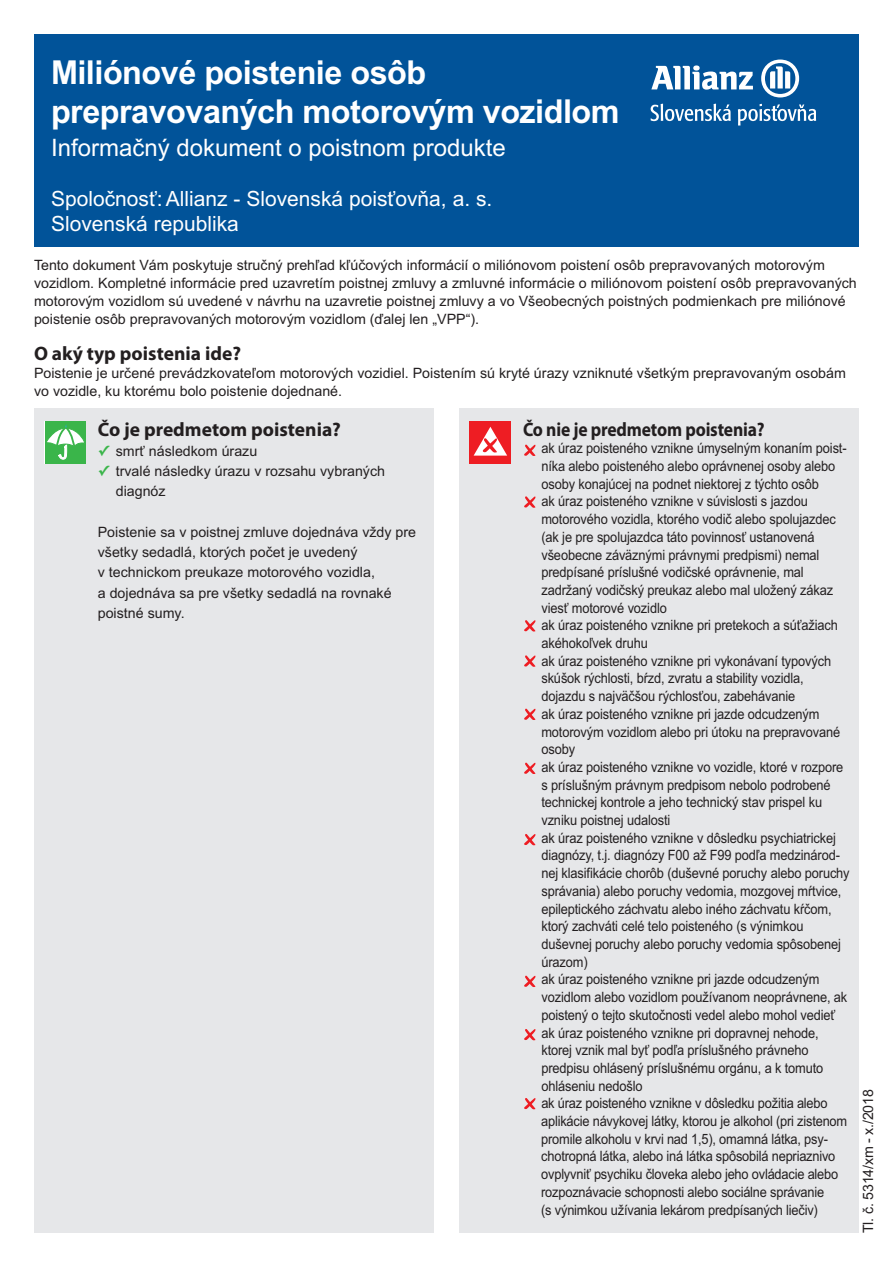
<style>
.page{position:relative;width:893px;height:1263px;background:#fff}
.page>*{position:absolute;margin:0;border:0;box-sizing:border-box;transform-origin:0 0}
.t1{font:700 33px/39.6px "Arial";letter-spacing:-.015em;color:#fff}
.t2{font:24px "Arial";color:#fff}
.t3{font:21px/25.2px "Arial";color:#fff}
.t4{font:700 19.5px "Myriad Pro";color:#231f20}
.t5{font:700 19.5px "Myriad Pro";color:#231f20;scale:.9 1}
.t6{font:14.25px/17.7px "Arial";letter-spacing:-.01em;color:#231f20;scale:.9 1}
.t7{font:14.25px/20.2px "Arial";letter-spacing:-.01em;color:#231f20}
.s1{font-family:"Lucida Grande";font-weight:700;color:#3ab54a}
</style>
<div class="page">
<div style="left:34px;top:34px;width:825px;height:213px;background:#015399"></div>
<div style="left:34px;top:408px;width:400px;height:825px;background:#e6e7e9"></div>
<div style="left:459px;top:408px;width:400px;height:825px;background:#e6e7e9"></div>
<div style="left:45px;top:421px;width:41px;height:43px;background:#3ab54a"></div>
<svg style="left:47px;top:424px;width:37px;height:35px"></svg>
<div style="left:470px;top:421px;width:41px;height:43px;background:#ee1d23"></div>
<svg style="left:474px;top:427px;width:33px;height:29px"></svg>
<svg style="left:524px;top:445px;width:11px;height:11px"></svg>
<svg style="left:524px;top:496px;width:11px;height:12px"></svg>
<svg style="left:524px;top:620px;width:11px;height:11px"></svg>
<svg style="left:524px;top:655px;width:11px;height:12px"></svg>
<svg style="left:524px;top:709px;width:11px;height:11px"></svg>
<svg style="left:524px;top:763px;width:11px;height:11px"></svg>
<svg style="left:524px;top:834px;width:11px;height:11px"></svg>
<svg style="left:524px;top:976px;width:11px;height:11px"></svg>
<svg style="left:524px;top:1029px;width:11px;height:11px"></svg>
<svg style="left:524px;top:1098px;width:11px;height:11px"></svg>
<svg style="left:651px;top:65px;width:102px;height:25px"></svg>
<svg style="left:761px;top:60px;width:38px;height:37px"></svg>
<svg style="left:651px;top:104px;width:80px;height:17px"></svg>
<svg style="left:738px;top:104px;width:78px;height:22px"></svg>
<h1 class="t1" style="left:51px;top:52px;width:570px">Miliónové poistenie osôb prepravovaných motorovým vozidlom</h1>
<h2 class="t2" style="left:51px;top:139px;width:456px">Informačný dokument o poistnom produkte</h2>
<h3 class="t3" style="left:51px;top:188px;width:443px">Spoločnosť: Allianz - Slovenská poisťovňa, a. s.<br>Slovenská republika</h3>
<p class="t7" style="left:34px;top:257px;width:824px;line-height:18px">Tento dokument Vám poskytuje stručný prehľad kľúčových informácií o miliónovom poistení osôb prepravovaných motorovým vozidlom. Kompletné informácie pred uzavretím poistnej zmluvy a zmluvné informácie o miliónovom poistení osôb prepravovaných motorovým vozidlom sú uvedené v návrhu na uzavretie poistnej zmluvy a vo Všeobecných poistných podmienkach pre miliónové poistenie osôb prepravovaných motorovým vozidlom (ďalej len „VPP“).</p>
<h3 class="t4" style="left:34px;top:342px;width:209px">O aký typ poistenia ide?</h3>
<p class="t7" style="left:34px;top:365px;width:813px;line-height:18px">Poistenie je určené prevádzkovateľom motorových vozidiel. Poistením sú kryté úrazy vzniknuté všetkým prepravovaným osobám vo vozidle, ku ktorému bolo poistenie dojednané.</p>
<h3 class="t4" style="left:98px;top:417px;width:245px">Čo je predmetom poistenia?</h3>
<p class="t7" style="left:98px;top:442px;width:161px"><span class="s1">✓</span> smrť následkom úrazu</p>
<p class="t7" style="left:116px;top:462px;width:271px;text-indent:-18px"><span class="s1">✓</span> trvalé následky úrazu v rozsahu vybraných diagnóz</p>
<p class="t7" style="left:98px;top:523px;width:320px">Poistenie sa v poistnej zmluve dojednáva vždy pre všetky sedadlá, ktorých počet je uvedený<br>v technickom preukaze motorového vozidla,<br>a dojednáva sa pre všetky sedadlá na rovnaké poistné sumy.</p>
<h3 class="t5" style="left:523px;top:417px;width:270px">Čo nie je predmetom poistenia?</h3>
<p class="t6" style="left:541px;top:441px;width:344px">ak úraz poisteného vznikne úmyselným konaním poist&shy;níka alebo poisteného alebo oprávnenej osoby alebo osoby konajúcej na podnet niektorej z týchto osôb<br>ak úraz poisteného vznikne v súvislosti s jazdou motorového vozidla, ktorého vodič alebo spolujazdec (ak je pre spolujazdca táto povinnosť ustanovená všeobecne záväznými právnymi predpismi) nemal predpísané príslušné vodičské oprávnenie, mal zadržaný vodičský preukaz alebo mal uložený zákaz viesť motorové vozidlo<br>ak úraz poisteného vznikne pri pretekoch a súťažiach akéhokoľvek druhu<br>ak úraz poisteného vznikne pri vykonávaní typových skúšok rýchlosti, bŕzd, zvratu a stability vozidla, dojazdu s najväčšou rýchlosťou, zabehávanie<br>ak úraz poisteného vznikne pri jazde odcudzeným motorovým vozidlom alebo pri útoku na prepravované osoby<br>ak úraz poisteného vznikne vo vozidle, ktoré v rozpore s príslušným právnym predpisom nebolo podrobené technickej kontrole a jeho technický stav prispel ku vzniku poistnej udalosti<br>ak úraz poisteného vznikne v dôsledku psychiatrickej diagnózy, t.j. diagnózy F00 až F99 podľa medzinárod&shy;nej klasifikácie chorôb (duševné poruchy alebo poruchy správania) alebo poruchy vedomia, mozgovej mŕtvice, epileptického záchvatu alebo iného záchvatu kŕčom, ktorý zachváti celé telo poisteného (s výnimkou duševnej poruchy alebo poruchy vedomia spôsobenej úrazom)<br>ak úraz poisteného vznikne pri jazde odcudzeným vozidlom alebo vozidlom používanom neoprávnene, ak poistený o tejto skutočnosti vedel alebo mohol vedieť ak úraz poisteného vznikne pri dopravnej nehode, ktorej vznik mal byť podľa príslušného právneho predpisu ohlásený príslušnému orgánu, a k tomuto ohláseniu nedošlo<br>ak úraz poisteného vznikne v dôsledku požitia alebo aplikácie návykovej látky, ktorou je alkohol (pri zistenom promile alkoholu v krvi nad 1,5), omamná látka, psy&shy;chotropná látka, alebo iná látka spôsobilá nepriaznivo ovplyvniť psychiku človeka alebo jeho ovládacie alebo rozpoznávacie schopnosti alebo sociálne správanie<br>(s výnimkou užívania lekárom predpísaných liečiv)</p>
<p class="t7" style="left:859px;top:1233px;width:145px;rotate:-90deg">Tl. č. 5314/xm - x./2018</p>
</div>
